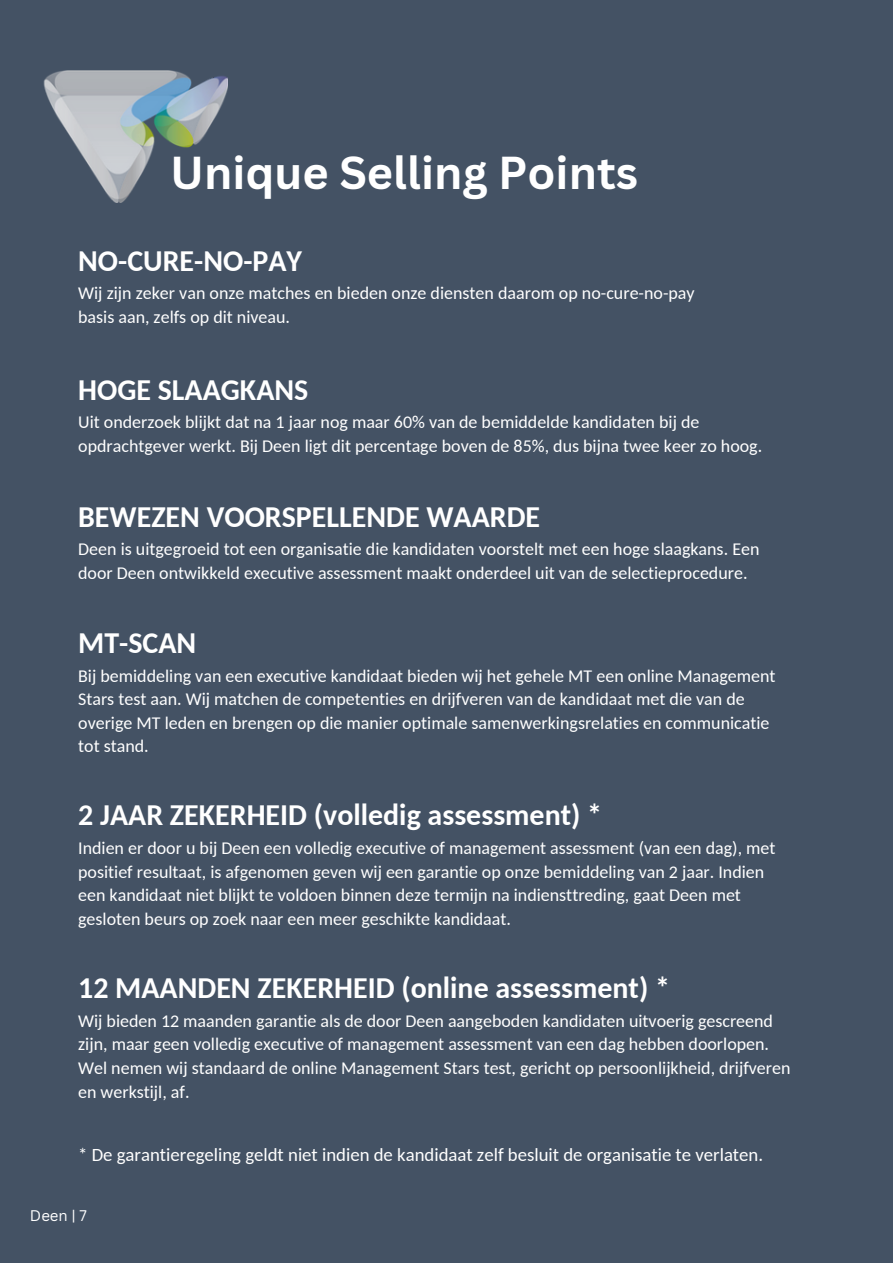
<style>
.page{position:relative;width:893px;height:1264px;background:#fff}
.page>*{position:absolute;margin:0;border:0;box-sizing:border-box;transform-origin:0 0}
.t1{font:700 44.85px "Canva Sans";color:#fff}
.t2{font:700 30px "Carlito";color:#fff}
.t3{font:18.75px "Carlito";color:#fff}
.t4{font:18px/23.5px "Carlito";color:#fff}
.t5{font:15px "Canva Sans";color:#fff}
</style>
<div class="page">
<div style="left:0;top:0;width:892px;height:1262px;background:#445264"></div>
<img style="left:43px;top:71px;width:185px;height:131px">
<p class="t1" style="left:170px;top:141px;width:469px">Unique Selling Points</p>
<p class="t2" style="left:78px;top:248px;width:225px">NO-CURE-NO-PAY</p>
<p class="t4" style="left:78px;top:283px;width:618px">Wij zijn zeker van onze matches en bieden onze diensten daarom op no-cure-no-pay basis aan, zelfs op dit niveau.</p>
<p class="t2" style="left:78px;top:377px;width:232px">HOGE SLAAGKANS</p>
<p class="t4" style="left:78px;top:412px;width:685px">Uit onderzoek blijkt dat na 1 jaar nog maar 60% van de bemiddelde kandidaten bij de opdrachtgever werkt. Bij Deen ligt dit percentage boven de 85%, dus bijna twee keer zo hoog.</p>
<p class="t2" style="left:78px;top:504px;width:463px">BEWEZEN VOORSPELLENDE WAARDE</p>
<p class="t4" style="left:78px;top:539px;width:682px">Deen is uitgegroeid tot een organisatie die kandidaten voorstelt met een hoge slaagkans. Een door Deen ontwikkeld executive assessment maakt onderdeel uit van de selectieprocedure.</p>
<p class="t2" style="left:78px;top:630px;width:119px">MT-SCAN</p>
<p class="t4" style="left:78px;top:665px;width:698px">Bij bemiddeling van een executive kandidaat bieden wij het gehele MT een online Management Stars test aan. Wij matchen de competenties en drijfveren van de kandidaat met die van de overige MT leden en brengen op die manier optimale samenwerkingsrelaties en communicatie tot stand.</p>
<p class="t2" style="left:78px;top:802px;width:525px">2 JAAR ZEKERHEID (volledig assessment) *</p>
<p class="t4" style="left:78px;top:837px;width:698px">Indien er door u bij Deen een volledig executive of management assessment (van een dag), met positief resultaat, is afgenomen geven wij een garantie op onze bemiddeling van 2 jaar. Indien een kandidaat niet blijkt te voldoen binnen deze termijn na indiensttreding, gaat Deen met gesloten beurs op zoek naar een meer geschikte kandidaat.</p>
<p class="t2" style="left:78px;top:975px;width:593px">12 MAANDEN ZEKERHEID (online assessment) *</p>
<p class="t4" style="left:78px;top:1010px;width:713px">Wij bieden 12 maanden garantie als de door Deen aangeboden kandidaten uitvoerig gescreend zijn, maar geen volledig executive of management assessment van een dag hebben doorlopen.<br>Wel nemen wij standaard de online Management Stars test, gericht op persoonlijkheid, drijfveren en werkstijl, af.</p>
<p class="t3" style="left:78px;top:1147px;width:686px">* De garantieregeling geldt niet indien de kandidaat zelf besluit de organisatie te verlaten.</p>
<p class="t5" style="left:30px;top:1204px;width:58px">Deen | 7</p>
</div>
